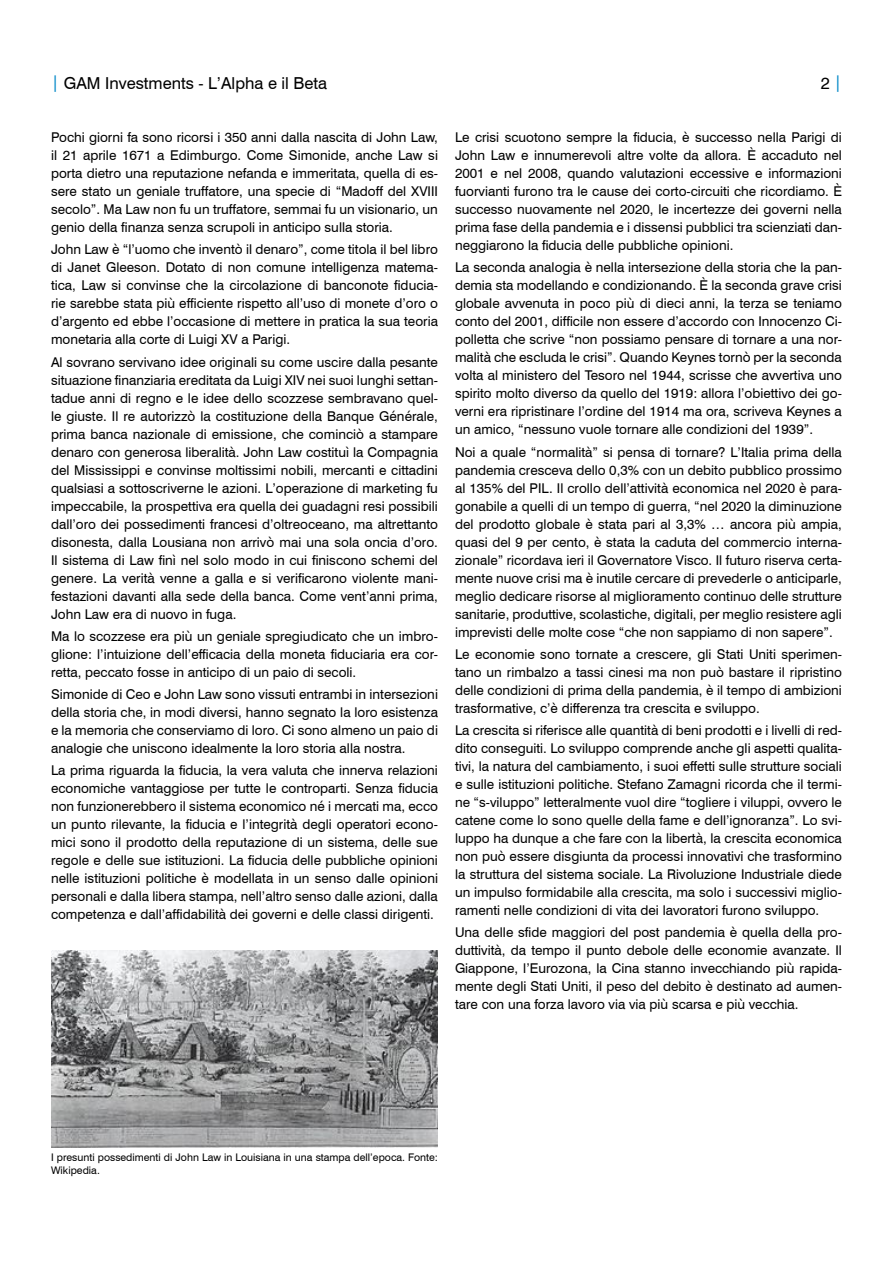
<style>
.page{position:relative;width:893px;height:1263px;background:#fff}
.page>*{position:absolute;margin:0;border:0;box-sizing:border-box;transform-origin:0 0}
.t1{font:16.5px "Swiss 721 BT";color:#000}
.DISCLAIMER{font:13.5px/18px "Swiss 721 BT";color:#000;text-align:justify}
.DISCLAIMER-2{font:10.5px/13.5px "Swiss 721 BT";color:#000}
.s1{color:#0087c7}
</style>
<div class="page">
<img style="left:51px;top:950px;width:387px;height:197px">
<p class="t1" style="left:51px;top:73px;width:277px"><span class="s1">|</span> GAM Investments - L’Alpha e il Beta</p>
<p class="t1" style="left:821px;top:73px;width:22px">2 <span class="s1">|</span></p>
<p class="DISCLAIMER" style="left:51px;top:128px;width:388px">Pochi giorni fa sono ricorsi i 350 anni dalla nascita di John Law, il 21 aprile 1671 a Edimburgo. Come Simonide, anche Law si porta dietro una reputazione nefanda e immeritata, quella di es&shy;sere stato un geniale truffatore, una specie di “Madoff del XVIII secolo”. Ma Law non fu un truffatore, semmai fu un visionario, un genio della finanza senza scrupoli in anticipo sulla storia.</p>
<p class="DISCLAIMER" style="left:51px;top:240px;width:388px">John Law è “l’uomo che inventò il denaro”, come titola il bel libro di Janet Gleeson. Dotato di non comune intelligenza matema&shy;tica, Law si convinse che la circolazione di banconote fiducia&shy;rie sarebbe stata più efficiente rispetto all’uso di monete d’oro o d’argento ed ebbe l’occasione di mettere in pratica la sua teoria monetaria alla corte di Luigi XV a Parigi.</p>
<p class="DISCLAIMER" style="left:51px;top:353px;width:388px">Al sovrano servivano idee originali su come uscire dalla pesante situazione finanziaria ereditata da Luigi XIV nei suoi lunghi settan&shy;tadue anni di regno e le idee dello scozzese sembravano quel&shy;le giuste. Il re autorizzò la costituzione della Banque Générale, prima banca nazionale di emissione, che cominciò a stampare denaro con generosa liberalità. John Law costituì la Compagnia del Mississippi e convinse moltissimi nobili, mercanti e cittadini qualsiasi a sottoscriverne le azioni. L’operazione di marketing fu impeccabile, la prospettiva era quella dei guadagni resi possibili dall’oro dei possedimenti francesi d’oltreoceano, ma altrettanto disonesta, dalla Lousiana non arrivò mai una sola oncia d’oro.<br>Il sistema di Law finì nel solo modo in cui finiscono schemi del genere. La verità venne a galla e si verificarono violente mani&shy;festazioni davanti alla sede della banca. Come vent’anni prima, John Law era di nuovo in fuga.</p>
<p class="DISCLAIMER" style="left:51px;top:627px;width:388px">Ma lo scozzese era più un geniale spregiudicato che un imbro&shy;glione: l’intuizione dell’efficacia della moneta fiduciaria era cor&shy;retta, peccato fosse in anticipo di un paio di secoli.</p>
<p class="DISCLAIMER" style="left:51px;top:685px;width:388px">Simonide di Ceo e John Law sono vissuti entrambi in intersezioni della storia che, in modi diversi, hanno segnato la loro esistenza e la memoria che conserviamo di loro. Ci sono almeno un paio di analogie che uniscono idealmente la loro storia alla nostra.</p>
<p class="DISCLAIMER" style="left:51px;top:761px;width:388px">La prima riguarda la fiducia, la vera valuta che innerva relazioni economiche vantaggiose per tutte le controparti. Senza fiducia non funzionerebbero il sistema economico né i mercati ma, ecco un punto rilevante, la fiducia e l’integrità degli operatori econo&shy;mici sono il prodotto della reputazione di un sistema, delle sue regole e delle sue istituzioni. La fiducia delle pubbliche opinioni nelle istituzioni politiche è modellata in un senso dalle opinioni personali e dalla libera stampa, nell’altro senso dalle azioni, dalla competenza e dall’affidabilità dei governi e delle classi dirigenti.</p>
<p class="DISCLAIMER" style="left:455px;top:128px;width:388px">Le crisi scuotono sempre la fiducia, è successo nella Parigi di John Law e innumerevoli altre volte da allora. È accaduto nel 2001 e nel 2008, quando valutazioni eccessive e informazioni fuorvianti furono tra le cause dei corto-circuiti che ricordiamo. È successo nuovamente nel 2020, le incertezze dei governi nella prima fase della pandemia e i dissensi pubblici tra scienziati dan&shy;neggiarono la fiducia delle pubbliche opinioni.</p>
<p class="DISCLAIMER" style="left:455px;top:258px;width:388px">La seconda analogia è nella intersezione della storia che la pan&shy;demia sta modellando e condizionando. È la seconda grave crisi globale avvenuta in poco più di dieci anni, la terza se teniamo conto del 2001, difficile non essere d’accordo con Innocenzo Ci&shy;polletta che scrive “non possiamo pensare di tornare a una nor&shy;malità che escluda le crisi”. Quando Keynes tornò per la seconda volta al ministero del Tesoro nel 1944, scrisse che avvertiva uno spirito molto diverso da quello del 1919: allora l’obiettivo dei go&shy;verni era ripristinare l’ordine del 1914 ma ora, scriveva Keynes a un amico, “nessuno vuole tornare alle condizioni del 1939”.</p>
<p class="DISCLAIMER" style="left:455px;top:443px;width:388px">Noi a quale “normalità” si pensa di tornare? L’Italia prima della pandemia cresceva dello 0,3% con un debito pubblico prossimo al 135% del PIL. Il crollo dell’attività economica nel 2020 è para&shy;gonabile a quelli di un tempo di guerra, “nel 2020 la diminuzione del prodotto globale è stata pari al 3,3% … ancora più ampia, quasi del 9 per cento, è stata la caduta del commercio interna&shy;zionale” ricordava ieri il Governatore Visco. Il futuro riserva certa&shy;mente nuove crisi ma è inutile cercare di prevederle o anticiparle, meglio dedicare risorse al miglioramento continuo delle strutture sanitarie, produttive, scolastiche, digitali, per meglio resistere agli imprevisti delle molte cose “che non sappiamo di non sapere”.</p>
<p class="DISCLAIMER" style="left:455px;top:645px;width:388px">Le economie sono tornate a crescere, gli Stati Uniti sperimen&shy;tano un rimbalzo a tassi cinesi ma non può bastare il ripristino delle condizioni di prima della pandemia, è il tempo di ambizioni trasformative, c’è differenza tra crescita e sviluppo.</p>
<p class="DISCLAIMER" style="left:455px;top:721px;width:388px">La crescita si riferisce alle quantità di beni prodotti e i livelli di red&shy;dito conseguiti. Lo sviluppo comprende anche gli aspetti qualita&shy;tivi, la natura del cambiamento, i suoi effetti sulle strutture sociali e sulle istituzioni politiche. Stefano Zamagni ricorda che il termi&shy;ne “s-viluppo” letteralmente vuol dire “togliere i viluppi, ovvero le catene come lo sono quelle della fame e dell’ignoranza”. Lo svi&shy;luppo ha dunque a che fare con la libertà, la crescita economica non può essere disgiunta da processi innovativi che trasformino la struttura del sistema sociale. La Rivoluzione Industriale diede un impulso formidabile alla crescita, ma solo i successivi miglio&shy;ramenti nelle condizioni di vita dei lavoratori furono sviluppo.</p>
<p class="DISCLAIMER" style="left:455px;top:923px;width:388px">Una delle sfide maggiori del post pandemia è quella della pro&shy;duttività, da tempo il punto debole delle economie avanzate. Il Giappone, l’Eurozona, la Cina stanno invecchiando più rapida&shy;mente degli Stati Uniti, il peso del debito è destinato ad aumen&shy;tare con una forza lavoro via via più scarsa e più vecchia.</p>
<p class="DISCLAIMER-2" style="left:51px;top:1150px;width:388px">I presunti possedimenti di John Law in Louisiana in una stampa dell’epoca. Fonte:<br>Wikipedia.</p>
</div>
